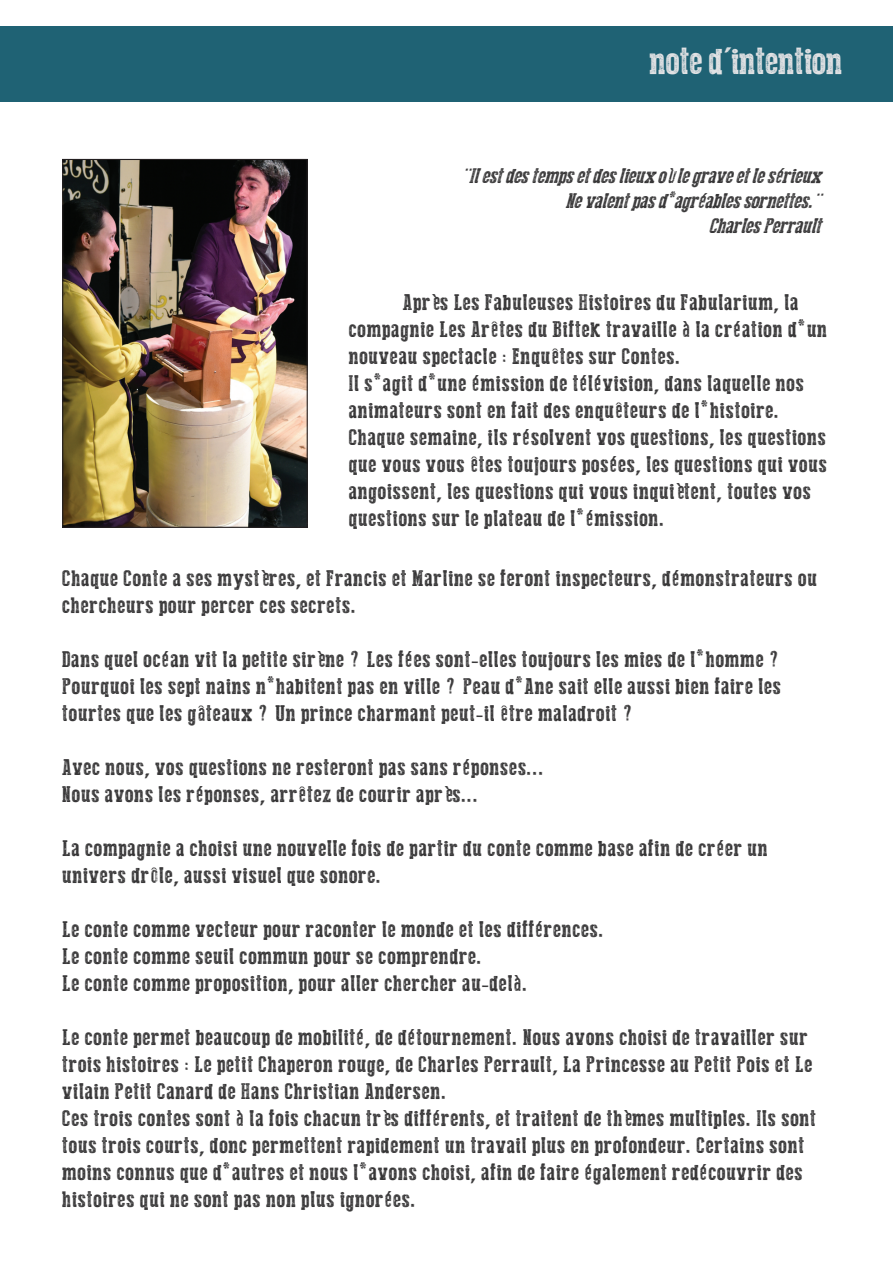
<style>
.page{position:relative;width:893px;height:1263px;background:#fff}
.page>*{position:absolute;margin:0;border:0;box-sizing:border-box;transform-origin:0 0}
.t1{font:37.5px "Press Style Serif";color:#e1e2e4}
.t2{font:22.5px/27px "Press Style Serif";letter-spacing:.04em;color:#363536}
.t3{font:italic 21px/25.2px "Press Style Serif";color:#363536;text-align:right}
</style>
<div class="page">
<img style="left:64px;top:161px;width:242px;height:365px">
<div style="left:62px;top:159px;width:246px;height:369px;border:1px solid #231f20"></div>
<div style="left:0;top:26px;width:893px;height:75px;background:#1f6274"></div>
<h1 class="t1" style="left:649px;top:41px;width:194px">note d£intention</h1>
<p class="t3" style="left:461px;top:163px;width:367px">§Ilestdestempsetdeslieuxoùlegraveetlesérieux<br>Nevalentpasd*agréablessornettes.§<br>CharlesPerrault</p>
<p class="t2" style="left:349px;top:290px;width:480px;text-indent:54px">Après Les Fabuleuses Histoires du Fabularium, la compagnie Les Arêtes du Biftek travaille à la création d*un nouveau spectacle : Enquêtes sur Contes.<br>Il s*agit d*une émission de télévision, dans laquelle nos animateurs sont en fait des enquêteurs de l*histoire.<br>Chaque semaine, ils résolvent vos questions, les questions que vous vous êtes toujours posées, les questions qui vous angoissent, les questions qui vous inquiètent, toutes vos questions sur le plateau de l*émission.</p>
<p class="t2" style="left:62px;top:565px;width:756px">Chaque Conte a ses mystères, et Francis et Marline se feront inspecteurs, démonstrateurs ou chercheurs pour percer ces secrets.</p>
<p class="t2" style="left:62px;top:646px;width:720px;text-align:justify">Dans quel océan vit la petite sirène ? Les fées sont-elles toujours les mies de l*homme ?<br>Pourquoi les sept nains n*habitent pas en ville ? Peau d*Ane sait elle aussi bien faire les tourtes que les gâteaux ? Un prince charmant peut-il être maladroit ?</p>
<p class="t2" style="left:62px;top:754px;width:483px">Avec nous, vos questions ne resteront pas sans réponses...<br>Nous avons les réponses, arrêtez de courir après...</p>
<p class="t2" style="left:62px;top:835px;width:707px">La compagnie a choisi une nouvelle fois de partir du conte comme base afin de créer un univers drôle, aussi visuel que sonore.</p>
<p class="t2" style="left:62px;top:916px;width:543px">Le conte comme vecteur pour raconter le monde et les différences.<br>Le conte comme seuil commun pour se comprendre.<br>Le conte comme proposition, pour aller chercher au-delà.</p>
<p class="t2" style="left:62px;top:1024px;width:755px">Le conte permet beaucoup de mobilité, de détournement. Nous avons choisi de travailler sur trois histoires : Le petit Chaperon rouge, de Charles Perrault, La Princesse au Petit Pois et Le vilain Petit Canard de Hans Christian Andersen.<br>Ces trois contes sont à la fois chacun très différents, et traitent de thèmes multiples. Ils sont tous trois courts, donc permettent rapidement un travail plus en profondeur. Certains sont moins connus que d*autres et nous l*avons choisi, afin de faire également redécouvrir des histoires qui ne sont pas non plus ignorées.</p>
</div>
